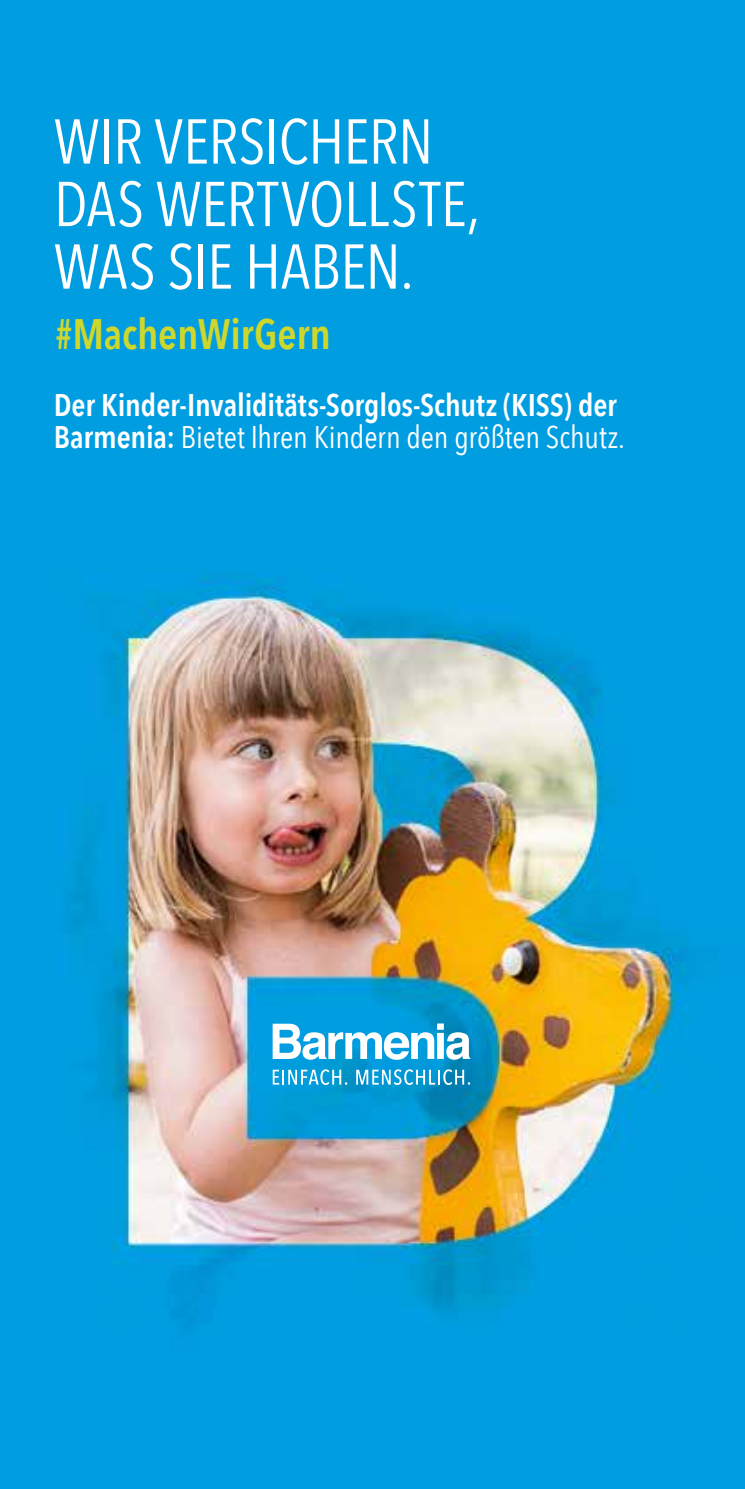
<style>
.page{position:relative;width:745px;height:1489px;background:#fff}
.page>*{position:absolute;margin:0;border:0;box-sizing:border-box;transform-origin:0 0}
.t1{font:62.5px/62.5px "Avenir Next Condensed";letter-spacing:-.005em;color:#fff}
.t2{font:600 42.5px "Avenir Next Condensed";letter-spacing:-.005em;color:#ced72b}
.t3{font:600 31.25px/32px "Avenir Next Condensed";letter-spacing:-.005em;color:#fff}
.s1{font-weight:400}
</style>
<div class="page">
<img style="left:0;top:0;width:744px;height:1488px">
<svg style="left:272px;top:1023px;width:198px;height:36px"></svg>
<svg style="left:272px;top:1069px;width:75px;height:15px"></svg>
<svg style="left:356px;top:1069px;width:114px;height:15px"></svg>
<h1 class="t1" style="left:54px;top:107px;width:427px">WIR VERSICHERN<br>DAS WERTVOLLSTE,<br>WAS SIE HABEN.</h1>
<h2 class="t2" style="left:56px;top:297px;width:277px">#MachenWirGern</h2>
<p class="t3" style="left:54px;top:388px;width:572px">Der Kinder-Invaliditäts-Sorglos-Schutz (KISS) der<br>Barmenia: <span class="s1">Bietet Ihren Kindern den größten Schutz.</span></p>
</div>
